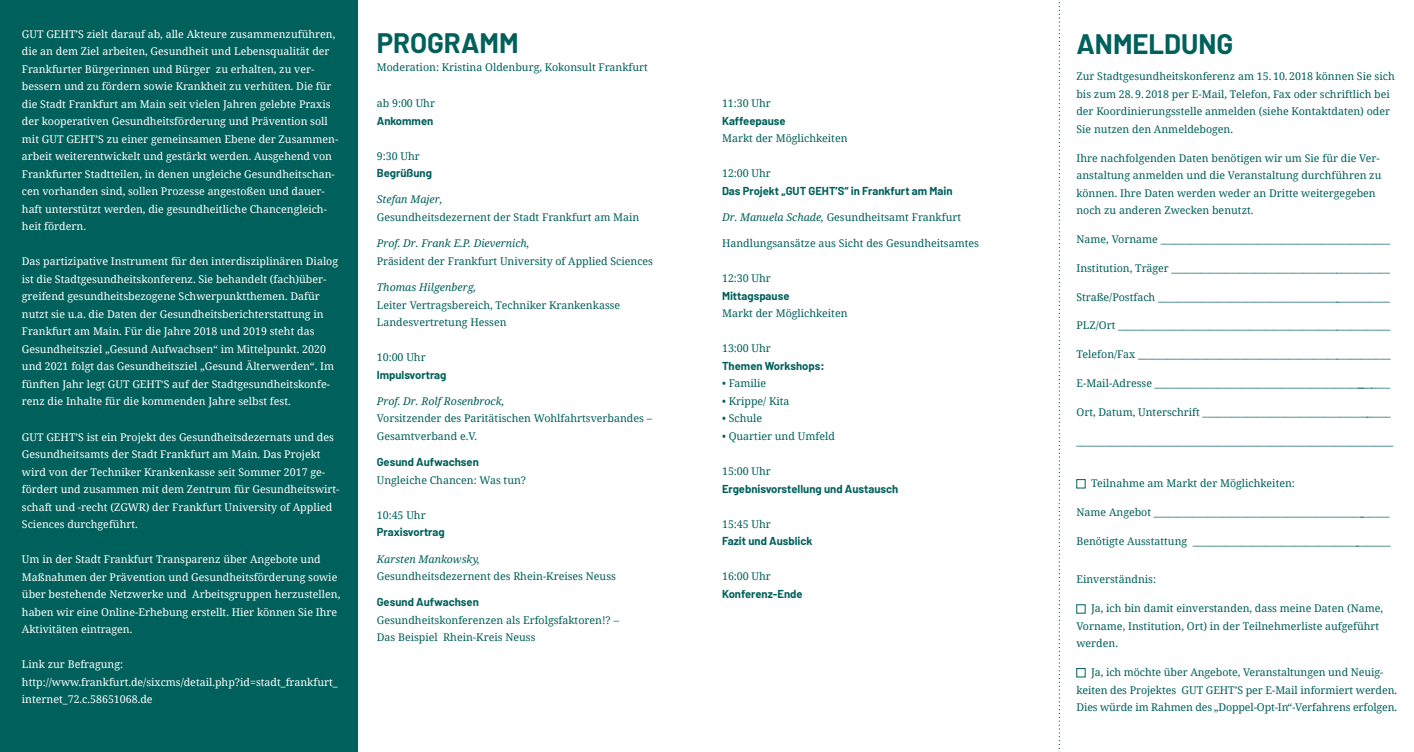
<style>
.page{position:relative;width:1414px;height:752px;background:#fff}
.page>*{position:absolute;margin:0;border:0;box-sizing:border-box;transform-origin:0 0}
.t1{font:700 27.5px "Barlow";color:#00605b}
.t2{font:700 11.25px "Barlow";color:#00605b}
.t3{font:10.62px/17.5px "Noto Serif";color:#00605b}
.t4{font:10.62px/17.5px "Noto Serif";color:#fff}
.t5{font:italic 10.62px "Noto Serif";color:#00605b}
.s1{font-family:"Myriad Pro"}
.s2{font-style:italic}
</style>
<div class="page">
<div style="left:0;top:0;width:357px;height:751px;background:#00605b"></div>
<div style="left:1076px;top:479px;width:9px;height:9px;border:1px solid #00605b"></div>
<div style="left:1076px;top:668px;width:9px;height:9px;border:1px solid #00605b"></div>
<svg style="left:1059px;top:2px;width:1px;height:750px"></svg>
<p class="t4" style="left:22px;top:25px;width:318px">GUT GEHT’S zielt darauf ab, alle Akteure zusammenzuführen, die an dem Ziel arbeiten, Gesundheit und Lebensqualität der Frankfurter Bürgerinnen und Bürger zu erhalten, zu ver&shy;bessern und zu fördern sowie Krankheit zu verhüten. Die für die Stadt Frankfurt am Main seit vielen Jahren gelebte Praxis der kooperativen Gesundheitsförderung und Prävention soll mit GUT GEHT’S zu einer gemeinsamen Ebene der Zusammen&shy;arbeit weiterentwickelt und gestärkt werden. Ausgehend von Frankfurter Stadtteilen, in denen ungleiche Gesundheitschan&shy;cen vorhanden sind, sollen Prozesse angestoßen und dauer&shy;haft unterstützt werden, die gesundheitliche Chancengleich&shy;heit fördern.</p>
<p class="t4" style="left:22px;top:252px;width:318px">Das partizipative Instrument für den interdisziplinären Dialog ist die Stadtgesundheitskonferenz. Sie behandelt (fach)über&shy;greifend gesundheitsbezogene Schwerpunktthemen. Dafür nutzt sie u.a. die Daten der Gesundheitsberichterstattung in Frankfurt am Main. Für die Jahre 2018 und 2019 steht das Gesundheitsziel „Gesund Aufwachsen“ im Mittelpunkt. 2020 und 2021 folgt das Gesundheitsziel „Gesund Älterwerden“. Im fünften Jahr legt GUT GEHT<span class="s1">’</span>S auf der Stadtgesundheitskonfe&shy;renz die Inhalte für die kommenden Jahre selbst fest.</p>
<p class="t4" style="left:22px;top:427px;width:319px">GUT GEHT’S ist ein Projekt des Gesundheitsdezernats und des Gesundheitsamts der Stadt Frankfurt am Main. Das Projekt wird von der Techniker Krankenkasse seit Sommer 2017 ge&shy;fördert und zusammen mit dem Zentrum für Gesundheitswirt&shy;schaft und -recht (ZGWR) der Frankfurt University of Applied Sciences durchgeführt.</p>
<p class="t4" style="left:22px;top:550px;width:320px">Um in der Stadt Frankfurt Transparenz über Angebote und Maßnahmen der Prävention und Gesundheitsförderung sowie über bestehende Netzwerke und Arbeitsgruppen herzustellen, haben wir eine Online-Erhebung erstellt. Hier können Sie Ihre Aktivitäten eintragen.</p>
<p class="t4" style="left:22px;top:655px;width:317px">Link zur Befragung: http://www.frankfurt.de/sixcms/detail.php?id=stadt_frankfurt_ internet_72.c.58651068.de</p>
<h1 class="t1" style="left:377px;top:26px;width:143px">PROGRAMM</h1>
<p class="t3" style="left:377px;top:58px;width:273px">Moderation: Kristina Oldenburg, Kokonsult Frankfurt</p>
<p class="t3" style="left:377px;top:94px;width:60px">ab 9:00 Uhr</p>
<p class="t2" style="left:377px;top:113px;width:58px">Ankommen</p>
<p class="t3" style="left:377px;top:147px;width:44px">9:30 Uhr</p>
<p class="t2" style="left:377px;top:166px;width:57px">Begrüßung</p>
<p class="t5" style="left:377px;top:192px;width:67px">Stefan Majer,</p>
<p class="t3" style="left:377px;top:208px;width:264px">Gesundheitsdezernent der Stadt Frankfurt am Main</p>
<p class="t5" style="left:377px;top:236px;width:154px">Prof. Dr. Frank E.P. Dievernich,</p>
<p class="t3" style="left:377px;top:252px;width:278px">Präsident der Frankfurt University of Applied Sciences</p>
<p class="t5" style="left:377px;top:280px;width:101px">Thomas Hilgenberg,</p>
<p class="t3" style="left:377px;top:295px;width:245px">Leiter Vertragsbereich, Techniker Krankenkasse<br>Landesvertretung Hessen</p>
<p class="t3" style="left:377px;top:348px;width:50px">10:00 Uhr</p>
<p class="t2" style="left:377px;top:367px;width:71px">Impulsvortrag</p>
<p class="t5" style="left:377px;top:393px;width:129px">Prof. Dr. Rolf Rosenbrock,</p>
<p class="t3" style="left:377px;top:409px;width:277px">Vorsitzender des Paritätischen Wohlfahrtsverbandes –<br>Gesamtverband e.V.</p>
<p class="t2" style="left:377px;top:455px;width:104px">Gesund Aufwachsen</p>
<p class="t3" style="left:377px;top:470px;width:151px">Ungleiche Chancen: Was tun?</p>
<p class="t3" style="left:377px;top:505px;width:50px">10:45 Uhr</p>
<p class="t2" style="left:377px;top:525px;width:69px">Praxisvortrag</p>
<p class="t5" style="left:377px;top:551px;width:105px">Karsten Mankowsky,</p>
<p class="t3" style="left:377px;top:567px;width:241px">Gesundheitsdezernent des Rhein-Kreises Neuss</p>
<p class="t2" style="left:377px;top:595px;width:104px">Gesund Aufwachsen</p>
<p class="t3" style="left:377px;top:610px;width:244px">Gesundheitskonferenzen als Erfolgsfaktoren!? –<br>Das Beispiel Rhein-Kreis Neuss</p>
<p class="t3" style="left:722px;top:94px;width:50px">11:30 Uhr</p>
<p class="t2" style="left:722px;top:113px;width:65px">Kaffeepause</p>
<p class="t3" style="left:722px;top:129px;width:127px">Markt der Möglichkeiten</p>
<p class="t3" style="left:722px;top:164px;width:50px">12:00 Uhr</p>
<p class="t2" style="left:722px;top:183px;width:232px">Das Projekt „GUT GEHT’S“ in Frankfurt am Main</p>
<p class="t3" style="left:722px;top:208px;width:241px"><span class="s2">Dr. Manuela Schade,</span> Gesundheitsamt Frankfurt</p>
<p class="t3" style="left:722px;top:234px;width:258px">Handlungsansätze aus Sicht des Gesundheitsamtes</p>
<p class="t3" style="left:722px;top:269px;width:50px">12:30 Uhr</p>
<p class="t2" style="left:722px;top:288px;width:69px">Mittagspause</p>
<p class="t3" style="left:722px;top:304px;width:127px">Markt der Möglichkeiten</p>
<p class="t3" style="left:722px;top:339px;width:50px">13:00 Uhr</p>
<p class="t2" style="left:722px;top:358px;width:104px">Themen Workshops:</p>
<p class="t3" style="left:722px;top:374px;width:46px">• Familie</p>
<p class="t3" style="left:722px;top:392px;width:69px">• Krippe/ Kita</p>
<p class="t3" style="left:722px;top:409px;width:42px">• Schule</p>
<p class="t3" style="left:722px;top:427px;width:114px">• Quartier und Umfeld</p>
<p class="t3" style="left:722px;top:462px;width:50px">15:00 Uhr</p>
<p class="t2" style="left:722px;top:481px;width:178px">Ergebnisvorstellung und Austausch</p>
<p class="t3" style="left:722px;top:514px;width:50px">15:45 Uhr</p>
<p class="t2" style="left:722px;top:533px;width:92px">Fazit und Ausblick</p>
<p class="t3" style="left:722px;top:567px;width:50px">16:00 Uhr</p>
<p class="t2" style="left:722px;top:586px;width:82px">Konferenz-Ende</p>
<h1 class="t1" style="left:1076px;top:27px;width:158px">ANMELDUNG</h1>
<p class="t3" style="left:1076px;top:67px;width:320px">Zur Stadtgesundheitskonferenz am 15. 10. 2018 können Sie sich bis zum 28. 9. 2018 per E-Mail, Telefon, Fax oder schriftlich bei der Koordinierungsstelle anmelden (siehe Kontaktdaten) oder Sie nutzen den Anmeldebogen.</p>
<p class="t3" style="left:1076px;top:149px;width:306px">Ihre nachfolgenden Daten benötigen wir um Sie für die Ver&shy;anstaltung anmelden und die Veranstaltung durchführen zu können. Ihre Daten werden weder an Dritte weitergegeben noch zu anderen Zwecken benutzt.</p>
<p class="t3" style="left:1076px;top:230px;width:315px">Name, Vorname _______________________________________________</p>
<p class="t3" style="left:1076px;top:259px;width:315px">Institution, Träger _____________________________________________</p>
<p class="t3" style="left:1076px;top:287px;width:315px">Straße/Postfach ________________________________________________</p>
<p class="t3" style="left:1076px;top:316px;width:315px">PLZ/Ort ________________________________________________________</p>
<p class="t3" style="left:1076px;top:345px;width:316px">Telefon/Fax ____________________________________________________</p>
<p class="t3" style="left:1076px;top:374px;width:315px">E-Mail-Adresse __________________________________________________</p>
<p class="t3" style="left:1076px;top:402px;width:316px">Ort, Datum, Unterschrift _______________________________________</p>
<p class="t3" style="left:1076px;top:431px;width:318px">_________________________________________________________________</p>
<p class="t3" style="left:1091px;top:474px;width:205px">Teilnahme am Markt der Möglichkeiten:</p>
<p class="t3" style="left:1076px;top:502px;width:315px">Name Angebot _________________________________________________</p>
<p class="t3" style="left:1076px;top:531px;width:316px">Benötigte Ausstattung _________________________________________</p>
<p class="t3" style="left:1076px;top:570px;width:81px">Einverständnis:</p>
<p class="t3" style="left:1076px;top:599px;width:308px;text-indent:15px">Ja, ich bin damit einverstanden, dass meine Daten (Name,<br>Vorname, Institution, Ort) in der Teilnehmerliste aufgeführt werden.</p>
<p class="t3" style="left:1076px;top:662px;width:322px;text-align:center">Ja, ich möchte über Angebote, Veranstaltungen und Neuig&shy;keiten des Projektes GUT GEHT’S per E-Mail informiert werden.<br>Dies würde im Rahmen des „Doppel-Opt-In“-Verfahrens erfolgen.</p>
</div>
